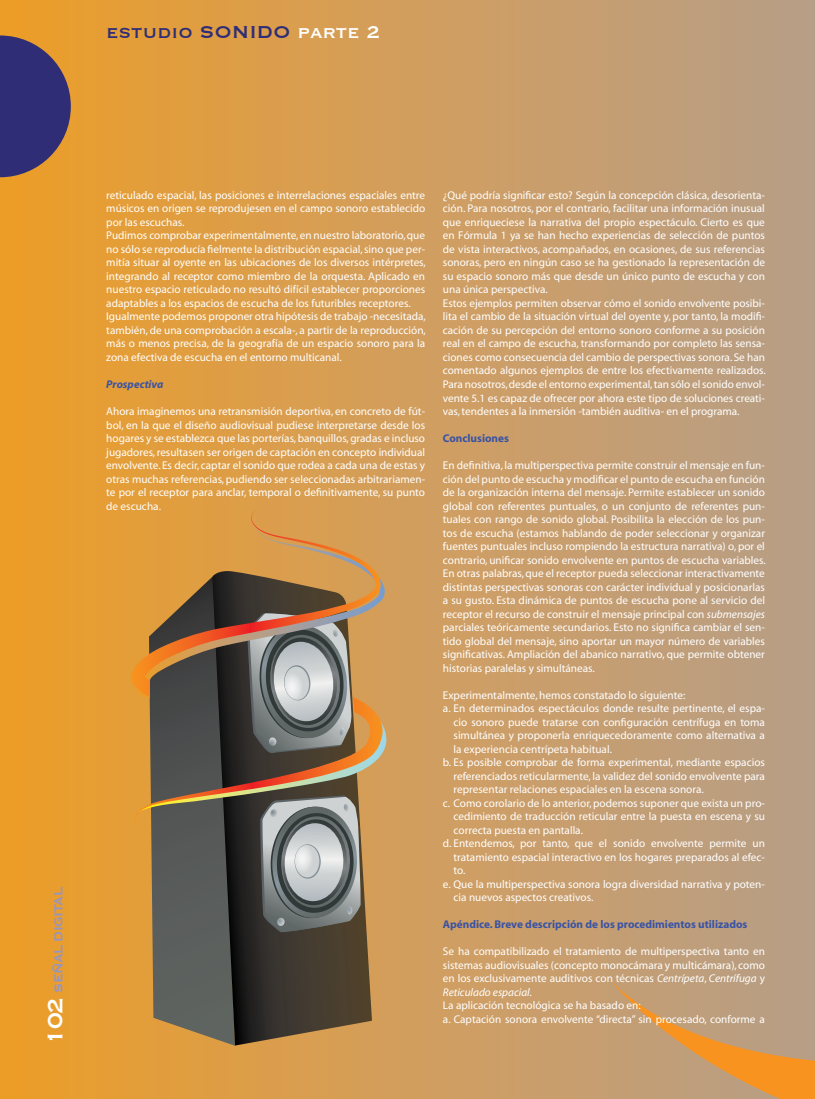
<style>
.page{position:relative;width:815px;height:1099px;background:#fff}
.page>*{position:absolute;margin:0;border:0;box-sizing:border-box;transform-origin:0 0}
.t1{font:22.5px "Copperplate";color:#2e2d76}
.t2{font:15px "Copperplate";letter-spacing:-.05em;color:#9195ca}
.t3{font:11.25px/13.5px "Myriad";color:#fff}
.t4{font:700 11.25px "Myriad";color:#3953a4}
.t5{font:italic 700 11.25px "Myriad";color:#3953a4}
.s1{color:#fff}
.s2{font-size:27.5px;color:#fff}
.s3{font-style:italic}
</style>
<div class="page">
<div style="left:0;top:0;width:815px;height:1098px;background:linear-gradient(to right,#ed9d2a,#b79e8b)"></div>
<svg style="left:608px;top:978px;width:207px;height:120px;background:#c89b69"></svg>
<svg style="left:0;top:35px;width:71px;height:142px;background:#564566"></svg>
<svg style="left:149px;top:932px;width:63px;height:113px;background:#776d57"></svg>
<svg style="left:212px;top:932px;width:160px;height:113px;background:#4d4334"></svg>
<svg style="left:130px;top:510px;width:254px;height:186px;background:#bd8944"></svg>
<svg style="left:132px;top:613px;width:266px;height:319px;background:#85725c"></svg>
<h1 class="t1" style="left:106px;top:18px;width:275px">estudio SONIDO <span class="s1">parte 2</span></h1>
<h2 class="t2" style="left:49px;top:1044px;width:159px;rotate:-90deg"><span class="s2">102</span> SEÑAL DIGITAL</h2>
<p class="t3" style="left:106px;top:189px;width:321px">reticulado espacial, las posiciones e interrelaciones espaciales entre músicos en origen se reprodujesen en el campo sonoro establecido por las escuchas.<br>Pudimos comprobar experimentalmente, en nuestro laboratorio, que no sólo se reproducía fielmente la distribución espacial, sino que per&shy;mitía situar al oyente en las ubicaciones de los diversos intérpretes, integrando al receptor como miembro de la orquesta. Aplicado en nuestro espacio reticulado no resultó difícil establecer proporciones adaptables a los espacios de escucha de los futuribles receptores.<br>Igualmente podemos proponer otra hipótesis de trabajo -necesitada, también, de una comprobación a escala-, a partir de la reproducción, más o menos precisa, de la geografía de un espacio sonoro para la zona efectiva de escucha en el entorno multicanal.</p>
<p class="t5" style="left:106px;top:378px;width:59px">Prospectiva</p>
<p class="t3" style="left:106px;top:405px;width:320px;text-align:justify">Ahora imaginemos una retransmisión deportiva, en concreto de fút&shy;bol, en la que el diseño audiovisual pudiese interpretarse desde los hogares y se establezca que las porterías, banquillos, gradas e incluso jugadores, resultasen ser origen de captación en concepto individual envolvente. Es decir, captar el sonido que rodea a cada una de estas y otras muchas referencias, pudiendo ser seleccionadas arbitrariamen&shy;te por el receptor para anclar, temporal o definitivamente, su punto de escucha.</p>
<p class="t3" style="left:443px;top:189px;width:324px">¿Qué podría significar esto? Según la concepción clásica, desorienta&shy;ción. Para nosotros, por el contrario, facilitar una información inusual que enriqueciese la narrativa del propio espectáculo. Cierto es que en Fórmula 1 ya se han hecho experiencias de selección de puntos de vista interactivos, acompañados, en ocasiones, de sus referencias sonoras, pero en ningún caso se ha gestionado la representación de su espacio sonoro más que desde un único punto de escucha y con una única perspectiva.<br>Estos ejemplos permiten observar cómo el sonido envolvente posibi&shy;lita el cambio de la situación virtual del oyente y, por tanto, la modifi&shy;cación de su percepción del entorno sonoro conforme a su posición real en el campo de escucha, transformando por completo las sensa&shy;ciones como consecuencia del cambio de perspectivas sonora. Se han comentado algunos ejemplos de entre los efectivamente realizados.<br>Para nosotros, desde el entorno experimental, tan sólo el sonido envol&shy;vente 5.1 es capaz de ofrecer por ahora este tipo de soluciones creati&shy;vas, tendentes a la inmersión -también auditiva- en el programa.</p>
<p class="t4" style="left:443px;top:432px;width:68px">Conclusiones</p>
<p class="t3" style="left:443px;top:459px;width:324px;text-align:justify">En definitiva, la multiperspectiva permite construir el mensaje en fun&shy;ción del punto de escucha y modificar el punto de escucha en función de la organización interna del mensaje. Permite establecer un sonido global con referentes puntuales, o un conjunto de referentes pun&shy;tuales con rango de sonido global. Posibilita la elección de los pun&shy;tos de escucha (estamos hablando de poder seleccionar y organizar fuentes puntuales incluso rompiendo la estructura narrativa) o, por el contrario, unificar sonido envolvente en puntos de escucha variables.<br>En otras palabras, que el receptor pueda seleccionar interactivamente distintas perspectivas sonoras con carácter individual y posicionarlas a su gusto. Esta dinámica de puntos de escucha pone al servicio del receptor el recurso de construir el mensaje principal con <span class="s3">submensajes </span>parciales teóricamente secundarios. Esto no significa cambiar el sen&shy;tido global del mensaje, sino aportar un mayor número de variables significativas. Ampliación del abanico narrativo, que permite obtener historias paralelas y simultáneas.</p>
<p class="t3" style="left:443px;top:688px;width:244px">Experimentalmente, hemos constatado lo siguiente:</p>
<p class="t3" style="left:443px;top:702px;width:324px">a. En determinados espectáculos donde resulte pertinente, el espa-</p>
<p class="t3" style="left:454px;top:715px;width:313px">cio sonoro puede tratarse con configuración centrífuga en toma</p>
<p class="t3" style="left:454px;top:729px;width:313px">simultánea y proponerla enriquecedoramente como alternativa a</p>
<p class="t3" style="left:454px;top:742px;width:160px">la experiencia centrípeta habitual.</p>
<p class="t3" style="left:443px;top:756px;width:324px">b. Es posible comprobar de forma experimental, mediante espacios</p>
<p class="t3" style="left:454px;top:769px;width:313px">referenciados reticularmente, la validez del sonido envolvente para</p>
<p class="t3" style="left:454px;top:783px;width:252px">representar relaciones espaciales en la escena sonora.</p>
<p class="t3" style="left:443px;top:796px;width:324px">c. Como corolario de lo anterior, podemos suponer que exista un pro-</p>
<p class="t3" style="left:454px;top:810px;width:313px">cedimiento de traducción reticular entre la puesta en escena y su</p>
<p class="t3" style="left:454px;top:823px;width:131px">correcta puesta en pantalla.</p>
<p class="t3" style="left:443px;top:837px;width:324px">d. Entendemos, por tanto, que el sonido envolvente permite un</p>
<p class="t3" style="left:454px;top:850px;width:313px">tratamiento espacial interactivo en los hogares preparados al efec-</p>
<p class="t3" style="left:454px;top:864px;width:13px">to.</p>
<p class="t3" style="left:443px;top:877px;width:324px">e. Que la multiperspectiva sonora logra diversidad narrativa y poten-</p>
<p class="t3" style="left:454px;top:891px;width:141px">cia nuevos aspectos creativos.</p>
<p class="t4" style="left:443px;top:918px;width:306px">Apéndice. Breve descripción de los procedimientos utilizados</p>
<p class="t3" style="left:443px;top:945px;width:324px;text-align:justify">Se ha compatibilizado el tratamiento de multiperspectiva tanto en sistemas audiovisuales (concepto monocámara y multicámara), como en los exclusivamente auditivos con técnicas <span class="s3">Centrípeta</span>, <span class="s3">Centrífuga</span> y <span class="s3">Reticulado espacial.</span></p>
<p class="t3" style="left:443px;top:999px;width:324px">La aplicación tecnológica se ha basado en:<br>a. Captación sonora envolvente “directa” sin procesado, conforme a</p>
</div>
